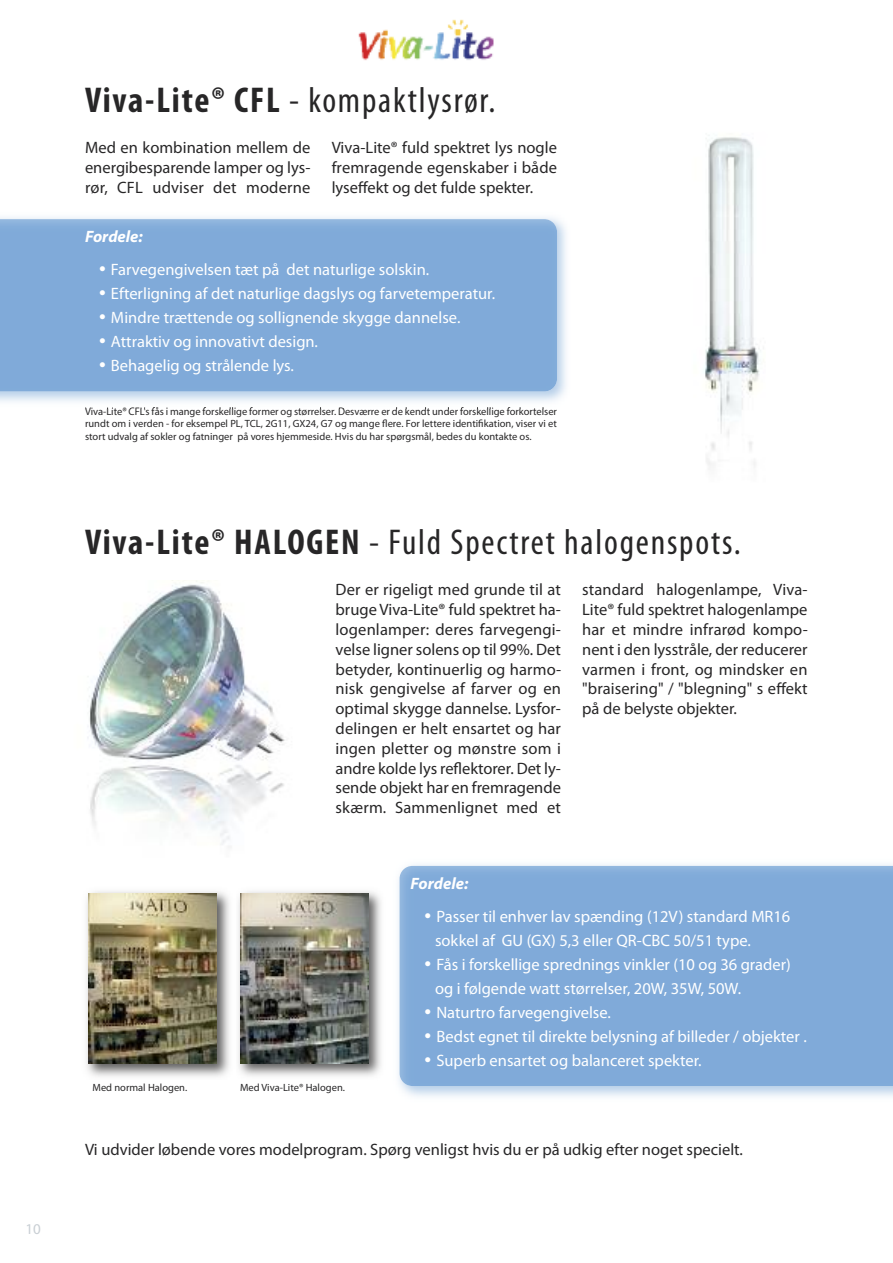
<style>
.page{position:relative;width:893px;height:1263px;background:#fff}
.page>*{position:absolute;margin:0;border:0;box-sizing:border-box;transform-origin:0 0}
.t1{font:condensed 36px "Myriad Pro";letter-spacing:.05em;color:#272627}
.t2{font:16.5px/19.8px "Myriad Pro";color:#272627;text-align:justify}
.t3{font:16.5px/24px "Myriad Pro";color:#fff}
.t4{font:italic 700 16.5px "Myriad Pro";color:#fff}
.t5{font:15px "Myriad Pro";color:#c9cfd4}
.t6{font:10.5px/12.6px "Myriad Pro";color:#272627;text-align:justify}
.s1{font-weight:700}
.s2{font-size:24px}
</style>
<div class="page">
<img style="left:705px;top:137px;width:56px;height:329px">
<img style="left:0;top:217px;width:566px;height:192px">
<img style="left:85px;top:407px;width:74px;height:2px">
<div style="left:0;top:219px;width:557px;height:172px;background:#80aad9"></div>
<img style="left:398px;top:864px;width:495px;height:233px">
<div style="left:400px;top:866px;width:493px;height:220px;background:#80aad9"></div>
<img style="left:87px;top:580px;width:198px;height:265px">
<img style="left:358px;top:19px;width:136px;height:42px">
<img style="left:86px;top:891px;width:295px;height:186px">
<img style="left:240px;top:893px;width:128px;height:170px">
<img style="left:88px;top:893px;width:128px;height:170px">
<p class="t5" style="left:26px;top:1223px;width:17px">10</p>
<h1 class="t1" style="left:85px;top:87px;width:412px"><span class="s1">Viva-Lite® CFL</span> - kompaktlysrør.</h1>
<p class="t2" style="left:85px;top:139px;width:227px">Med en kombination mellem de energibesparende lamper og lys&shy;rør, CFL udviser det moderne</p>
<p class="t2" style="left:332px;top:139px;width:227px">Viva-Lite® fuld spektret lys nogle fremragende egenskaber i både lyseffekt og det fulde spekter.</p>
<p class="t4" style="left:85px;top:230px;width:59px">Fordele:</p>
<p class="t3" style="left:99px;top:259px;width:332px"><span class="s2">•</span> Farvegengivelsen tæt på det naturlige solskin.</p>
<p class="t3" style="left:99px;top:283px;width:398px"><span class="s2">•</span> Efterligning af det naturlige dagslys og farvetemperatur.</p>
<p class="t3" style="left:99px;top:307px;width:363px"><span class="s2">•</span> Mindre trættende og sollignende skygge dannelse.</p>
<p class="t3" style="left:99px;top:331px;width:221px"><span class="s2">•</span> Attraktiv og innovativt design.</p>
<p class="t3" style="left:99px;top:355px;width:196px"><span class="s2">•</span> Behagelig og strålende lys.</p>
<p class="t6" style="left:85px;top:406px;width:473px">Viva-Lite® CFL's fås i mange forskellige former og størrelser. Desværre er de kendt under forskellige forkortelser rundt om i verden - for eksempel PL, TCL, 2G11, GX24, G7 og mange flere. For lettere identifikation, viser vi et stort udvalg af sokler og fatninger på vores hjemmeside. Hvis du har spørgsmål, bedes du kontakte os.</p>
<h1 class="t1" style="left:85px;top:530px;width:657px"><span class="s1">Viva-Lite® HALOGEN</span> - Fuld Spectret halogenspots.</h1>
<p class="t2" style="left:336px;top:581px;width:227px">Der er rigeligt med grunde til at bruge Viva-Lite® fuld spektret ha&shy;logenlamper: deres farvegengi&shy;velse ligner solens op til 99%. Det betyder, kontinuerlig og harmo&shy;nisk gengivelse af farver og en optimal skygge dannelse. Lysfor&shy;delingen er helt ensartet og har ingen pletter og mønstre som i andre kolde lys reflektorer. Det ly&shy;sende objekt har en fremragende skærm. Sammenlignet med et</p>
<p class="t2" style="left:582px;top:581px;width:227px">standard halogenlampe, Viva-Lite® fuld spektret halogenlampe har et mindre infrarød kompo&shy;nent i den lysstråle, der reducerer varmen i front, og mindsker en "braisering" / "blegning" s effekt på de belyste objekter.</p>
<p class="t6" style="left:93px;top:1082px;width:96px">Med normal Halogen.</p>
<p class="t6" style="left:240px;top:1082px;width:106px">Med Viva-Lite® Halogen.</p>
<p class="t4" style="left:411px;top:877px;width:59px">Fordele:</p>
<p class="t3" style="left:435px;top:905px;width:357px;text-indent:-10px"><span class="s2">•</span> Passer til enhver lav spænding (12V) standard MR16 sokkel af GU (GX) 5,3 eller QR-CBC 50/51 type.</p>
<p class="t3" style="left:435px;top:953px;width:357px;text-indent:-10px"><span class="s2">•</span> Fås i forskellige sprednings vinkler (10 og 36 grader) og i følgende watt størrelser, 20W, 35W, 50W.</p>
<p class="t3" style="left:425px;top:1001px;width:188px"><span class="s2">•</span> Naturtro farvegengivelse.</p>
<p class="t3" style="left:425px;top:1025px;width:384px"><span class="s2">•</span> Bedst egnet til direkte belysning af billeder / objekter .</p>
<p class="t3" style="left:425px;top:1049px;width:279px"><span class="s2">•</span> Superb ensartet og balanceret spekter.</p>
<p class="t2" style="left:85px;top:1141px;width:659px">Vi udvider løbende vores modelprogram. Spørg venligst hvis du er på udkig efter noget specielt.</p>
</div>
